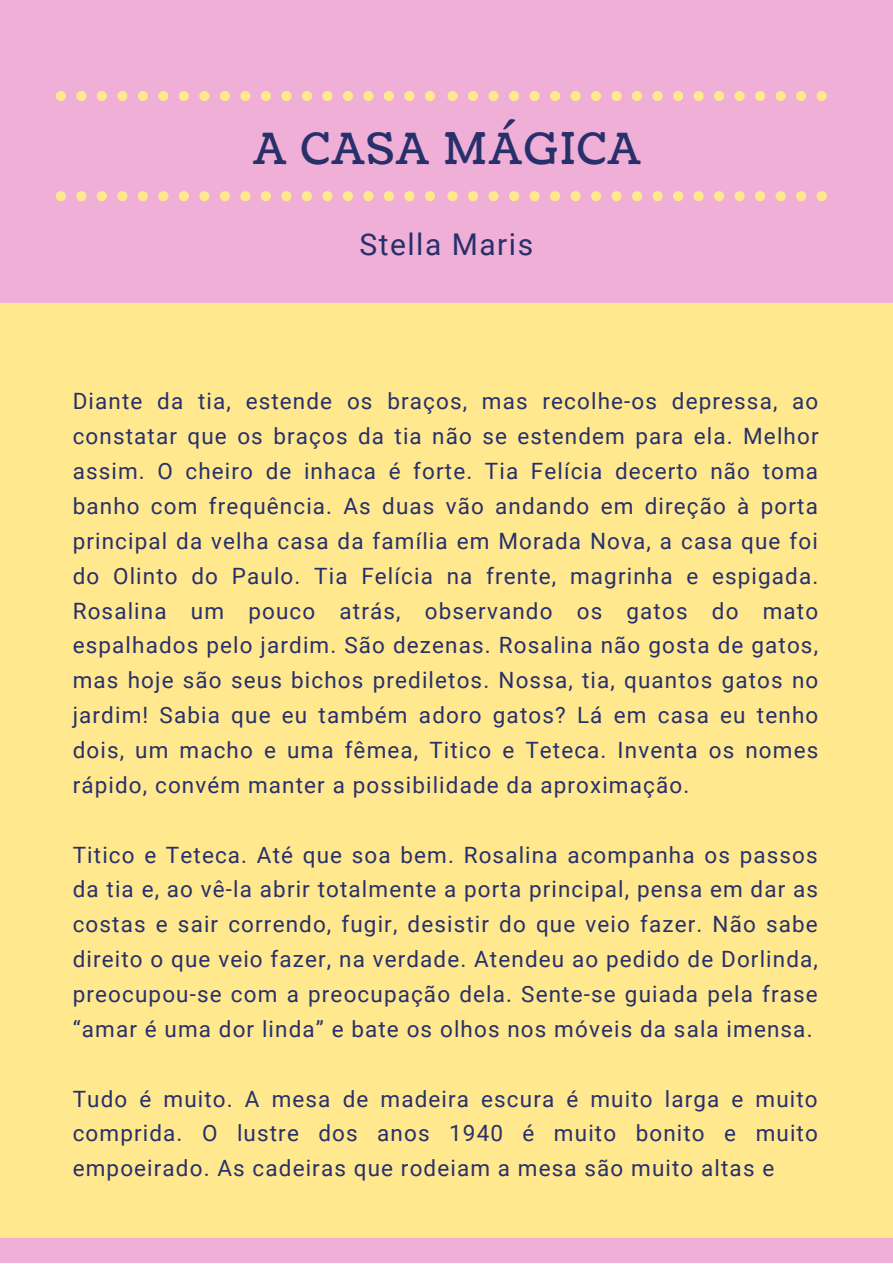
<style>
.page{position:relative;width:893px;height:1264px;background:#fff}
.page>*{position:absolute;margin:0;border:0;box-sizing:border-box;transform-origin:0 0}
.t1{font:43.5px "Coustard";letter-spacing:.05em;color:#27306b}
.t2{font:30px "Roboto";letter-spacing:.05em;color:#27306b}
.t3{font:22.5px/34.8px "Roboto";letter-spacing:.05em;color:#27306b;text-align:justify}
</style>
<div class="page">
<div style="left:0;top:0;width:892px;height:1262px;background:#ffe88d"></div>
<div style="left:0;top:0;width:892px;height:302px;background:#efafd6"></div>
<svg style="left:56px;top:91px;width:379px;height:10px"></svg>
<svg style="left:447px;top:91px;width:379px;height:10px"></svg>
<svg style="left:56px;top:191px;width:379px;height:10px"></svg>
<svg style="left:447px;top:191px;width:379px;height:10px"></svg>
<div style="left:0;top:1237px;width:892px;height:25px;background:#efafd6"></div>
<h1 class="t1" style="left:253px;top:119px;width:388px">A CASA MÁGICA</h1>
<h2 class="t2" style="left:359px;top:227px;width:175px">Stella Maris</h2>
<p class="t3" style="left:73px;top:384px;width:747px">Diante da tia, estende os braços, mas recolhe-os depressa, ao constatar que os braços da tia não se estendem para ela. Melhor assim. O cheiro de inhaca é forte. Tia Felícia decerto não toma banho com frequência. As duas vão andando em direção à porta principal da velha casa da família em Morada Nova, a casa que foi do Olinto do Paulo. Tia Felícia na frente, magrinha e espigada.<br>Rosalina um pouco atrás, observando os gatos do mato espalhados pelo jardim. São dezenas. Rosalina não gosta de gatos, mas hoje são seus bichos prediletos. Nossa, tia, quantos gatos no jardim! Sabia que eu também adoro gatos? Lá em casa eu tenho dois, um macho e uma fêmea, Titico e Teteca. Inventa os nomes rápido, convém manter a possibilidade da aproximação.</p>
<p class="t3" style="left:73px;top:837px;width:746px">Titico e Teteca. Até que soa bem. Rosalina acompanha os passos da tia e, ao vê-la abrir totalmente a porta principal, pensa em dar as costas e sair correndo, fugir, desistir do que veio fazer. Não sabe direito o que veio fazer, na verdade. Atendeu ao pedido de Dorlinda, preocupou-se com a preocupação dela. Sente-se guiada pela frase “amar é uma dor linda” e bate os olhos nos móveis da sala imensa.</p>
<p class="t3" style="left:73px;top:1081px;width:746px">Tudo é muito. A mesa de madeira escura é muito larga e muito comprida. O lustre dos anos 1940 é muito bonito e muito empoeirado. As cadeiras que rodeiam a mesa são muito altas e</p>
</div>
